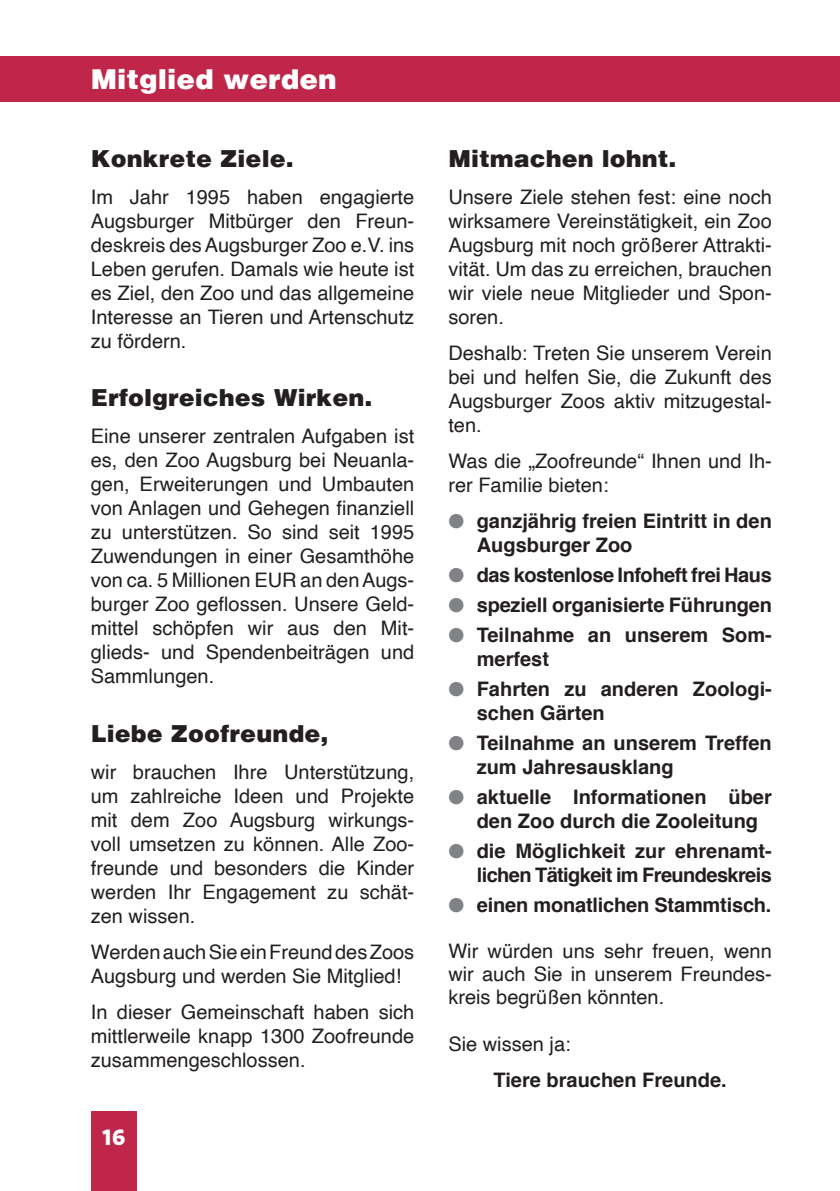
<style>
.page{position:relative;width:840px;height:1191px;background:#fff}
.page>*{position:absolute;margin:0;border:0;box-sizing:border-box;transform-origin:0 0}
.t1{font:900 28px "Helvetica";color:#fff}
.t2{font:900 24px "Helvetica";color:#231f20}
.t3{font:700 22px "Signo";color:#fff}
.t4{font:20px/24px "Helvetica";color:#231f20;text-align:justify}
.t5{font:700 20px/24px "Helvetica";color:#231f20}
.t6{font:700 20px/24px "Helvetica";letter-spacing:-.03em;color:#231f20;text-align:right}
.t7{font:700 20px "Helvetica";letter-spacing:-.025em;color:#231f20}
.s1{color:#808285}
</style>
<div class="page">
<div style="left:91px;top:1111px;width:45px;height:80px;background:#bf264a"></div>
<div style="left:0;top:57px;width:839px;height:45px;background:#bf264a"></div>
<h1 class="t1" style="left:91px;top:62px;width:247px">Mitglied werden</h1>
<p class="t2" style="left:91px;top:144px;width:204px">Konkrete Ziele.</p>
<p class="t4" style="left:91px;top:185px;width:325px">Im Jahr 1995 haben engagierte Augsburger Mitbürger den Freun&shy;deskreis des Augsburger Zoo e.V. ins Leben gerufen. Damals wie heute ist es Ziel, den Zoo und das allgemeine Interesse an Tieren und Artenschutz zu fördern.</p>
<p class="t2" style="left:91px;top:383px;width:283px">Erfolgreiches Wirken.</p>
<p class="t4" style="left:91px;top:425px;width:325px">Eine unserer zentralen Aufgaben ist es, den Zoo Augsburg bei Neuanla&shy;gen, Erweiterungen und Umbauten von Anlagen und Gehegen finanziell zu unterstützen. So sind seit 1995<br>Zuwendungen in einer Gesamthöhe von ca. 5 Millionen EUR an den Augs&shy;burger Zoo geflossen. Unsere Geld&shy;mittel schöpfen wir aus den Mit&shy;glieds- und Spendenbeiträgen und Sammlungen.</p>
<p class="t2" style="left:91px;top:719px;width:239px">Liebe Zoofreunde,</p>
<p class="t4" style="left:91px;top:760px;width:325px">wir brauchen Ihre Unterstützung, um zahlreiche Ideen und Projekte mit dem Zoo Augsburg wirkungs&shy;voll umsetzen zu können. Alle Zoo&shy;freunde und besonders die Kinder werden Ihr Engagement zu schät&shy;zen wissen.</p>
<p class="t4" style="left:91px;top:940px;width:325px">Werden auch Sie ein Freund des Zoos<br>Augsburg und werden Sie Mitglied!</p>
<p class="t4" style="left:91px;top:1000px;width:325px">In dieser Gemeinschaft haben sich mittlerweile knapp 1300 Zoofreunde zusammengeschlossen.</p>
<p class="t3" style="left:101px;top:1122px;width:26px">16</p>
<p class="t2" style="left:448px;top:144px;width:230px">Mitmachen lohnt.</p>
<p class="t4" style="left:448px;top:185px;width:325px">Unsere Ziele stehen fest: eine noch wirksamere Vereinstätigkeit, ein Zoo Augsburg mit noch größerer Attrakti&shy;vität. Um das zu erreichen, brauchen wir viele neue Mitglieder und Spon&shy;soren.</p>
<p class="t4" style="left:448px;top:341px;width:325px">Deshalb: Treten Sie unserem Verein bei und helfen Sie, die Zukunft des Augsburger Zoos aktiv mitzugestal&shy;ten.</p>
<p class="t4" style="left:448px;top:449px;width:325px">Was die „Zoofreunde“ Ihnen und Ih&shy;rer Familie bieten:</p>
<p class="t5" style="left:476px;top:509px;width:296px;text-indent:-28px"><span class="s1">●</span> ganzjährig freien Eintritt in den<br>Augsburger Zoo</p>
<p class="t7" style="left:448px;top:559px;width:325px"><span class="s1">●</span> das kostenlose Infoheft frei Haus</p>
<p class="t5" style="left:448px;top:593px;width:325px"><span class="s1">●</span> speziell organisierte Führungen</p>
<p class="t5" style="left:476px;top:623px;width:296px;text-indent:-28px"><span class="s1">●</span> Teilnahme an unserem Som&shy;merfest</p>
<p class="t5" style="left:476px;top:677px;width:296px;text-indent:-28px"><span class="s1">●</span> Fahrten zu anderen Zoologi&shy;schen Gärten</p>
<p class="t5" style="left:476px;top:731px;width:296px;text-indent:-28px"><span class="s1">●</span> Teilnahme an unserem Treffen zum Jahresausklang</p>
<p class="t5" style="left:476px;top:785px;width:296px;text-indent:-28px"><span class="s1">●</span> aktuelle Informationen über den Zoo durch die Zooleitung</p>
<p class="t6" style="left:448px;top:839px;width:325px"><span class="s1">●</span> die Möglichkeit zur ehrenamt&shy;lichen Tätigkeit im Freundeskreis</p>
<p class="t5" style="left:448px;top:893px;width:324px"><span class="s1">●</span> einen monatlichen Stammtisch.</p>
<p class="t4" style="left:448px;top:940px;width:325px;line-height:23px">Wir würden uns sehr freuen, wenn wir auch Sie in unserem Freundes&shy;kreis begrüßen könnten.</p>
<p class="t4" style="left:448px;top:1032px;width:124px">Sie wissen ja:</p>
<p class="t5" style="left:493px;top:1068px;width:235px">Tiere brauchen Freunde.</p>
</div>
